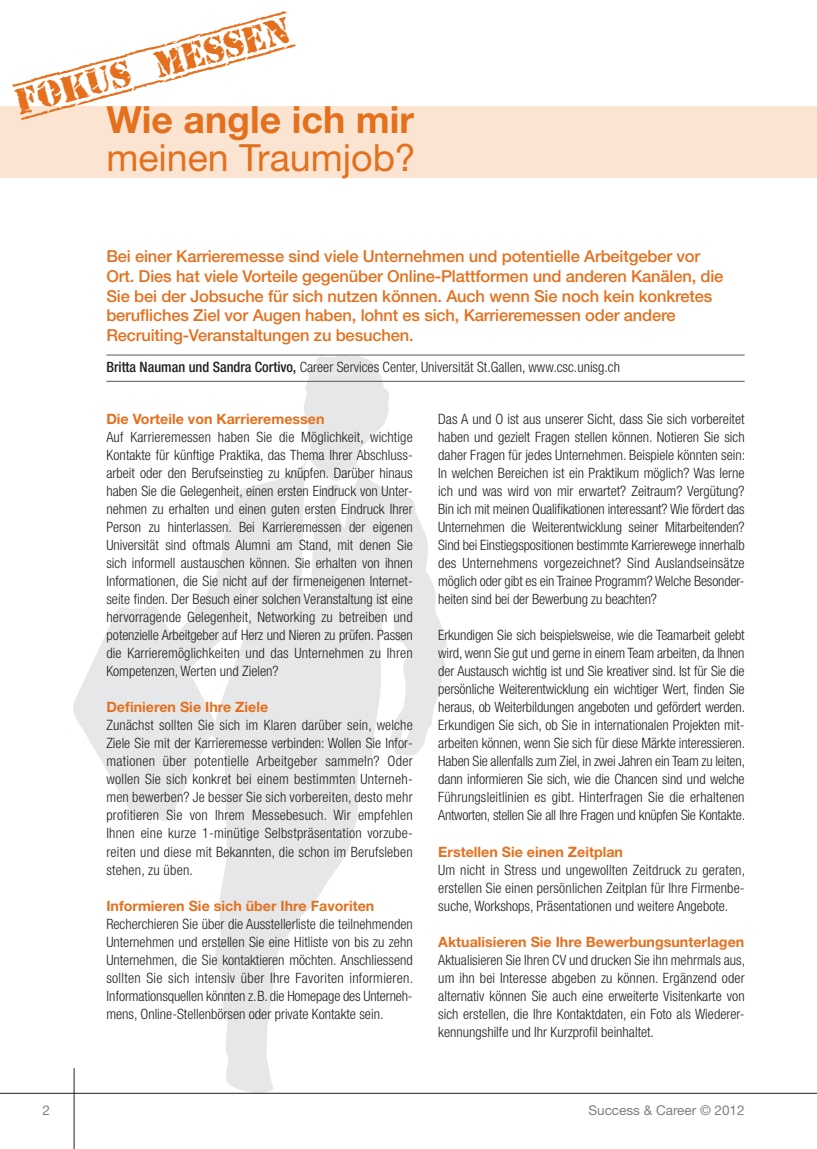
<style>
.page{position:relative;width:817px;height:1149px;background:#fff}
.page>*{position:absolute;margin:0;border:0;box-sizing:border-box;transform-origin:0 0}
.TITRE1{font:37.5px/37.5px "Helvetica Neue LT Std";color:#e4701e}
.txt_ct{font:37.5px "Old Stamper";color:#e4701e}
.chapeau{font:500 16.5px/19.8px "Helvetica Neue LT Std";letter-spacing:-.01em;color:#e4701e}
.txt_ct-2{font:300 condensed 14.25px/18px "Helvetica Neue LT Std";color:#231f20;text-align:justify}
.titre_question{font:700 14.25px "Helvetica Neue LT Std";color:#e4701e}
.nom_prenom_9_5{font:300 condensed 14.25px "Helvetica Neue LT Std";color:#231f20}
.t1{font:13.5px "Helvetica Neue LT Std";color:#808083}
.s1{font-weight:700}
.s2{font-weight:500}
</style>
<div class="page">
<svg style="left:68px;top:355px;width:381px;height:742px"></svg>
<svg style="left:188px;top:581px;width:64px;height:141px"></svg>
<svg style="left:301px;top:459px;width:59px;height:144px"></svg>
<div style="left:0;top:106px;width:816px;height:72px;background:#fbe5d2"></div>
<hr style="left:74px;top:1067px;width:1px;height:81px;background:#231f20">
<hr style="left:0;top:1092px;width:816px;height:1px;background:#231f20">
<hr style="left:106px;top:354px;width:638px;height:1px;background:#57585a">
<hr style="left:106px;top:381px;width:638px;height:1px;background:#57585a">
<p class="txt_ct" style="left:12px;top:84px;width:284px;rotate:-15deg">fokus messen</p>
<p class="TITRE1" style="left:106px;top:100px;width:311px"><span class="s1">Wie angle ich mir </span>meinen Traumjob?</p>
<p class="chapeau" style="left:106px;top:246px;width:618px">Bei einer Karrieremesse sind viele Unternehmen und potentielle Arbeitgeber vor Ort. Dies hat viele Vorteile gegenüber Online-Plattformen und anderen Kanälen, die Sie bei der Jobsuche für sich nutzen können. Auch wenn Sie noch kein konkretes berufliches Ziel vor Augen haben, lohnt es sich, Karrieremessen oder andere Recruiting-Veranstaltungen zu besuchen.</p>
<p class="nom_prenom_9_5" style="left:106px;top:359px;width:515px"><span class="s2">Britta Nauman und Sandra Cortivo,</span> Career Services Center, Universität St.Gallen, www.csc.unisg.ch</p>
<p class="txt_ct-2" style="left:438px;top:410px;width:308px">Das A und O ist aus unserer Sicht, dass Sie sich vorbereitet haben und gezielt Fragen stellen können. Notieren Sie sich daher Fragen für jedes Unternehmen. Beispiele könnten sein:<br>In welchen Bereichen ist ein Praktikum möglich? Was lerne ich und was wird von mir erwartet? Zeitraum? Vergütung?<br>Bin ich mit meinen Qualifikationen interessant? Wie fördert das Unternehmen die Weiterentwicklung seiner Mitarbeitenden?<br>Sind bei Einstiegspositionen bestimmte Karrierewege innerhalb des Unternehmens vorgezeichnet? Sind Auslandseinsätze möglich oder gibt es ein Trainee Programm? Welche Besonder&shy;heiten sind bei der Bewerbung zu beachten?</p>
<p class="txt_ct-2" style="left:438px;top:626px;width:308px">Erkundigen Sie sich beispielsweise, wie die Teamarbeit gelebt wird, wenn Sie gut und gerne in einem Team arbeiten, da Ihnen der Austausch wichtig ist und Sie kreativer sind. Ist für Sie die persönliche Weiterentwicklung ein wichtiger Wert, finden Sie heraus, ob Weiterbildungen angeboten und gefördert werden.<br>Erkundigen Sie sich, ob Sie in internationalen Projekten mit&shy;arbeiten können, wenn Sie sich für diese Märkte interessieren.<br>Haben Sie allenfalls zum Ziel, in zwei Jahren ein Team zu leiten, dann informieren Sie sich, wie die Chancen sind und welche Führungsleitlinien es gibt. Hinterfragen Sie die erhaltenen Antworten, stellen Sie all Ihre Fragen und knüpfen Sie Kontakte.</p>
<p class="titre_question" style="left:438px;top:842px;width:186px">Erstellen Sie einen Zeitplan</p>
<p class="txt_ct-2" style="left:438px;top:860px;width:308px">Um nicht in Stress und ungewollten Zeitdruck zu geraten, erstellen Sie einen persönlichen Zeitplan für Ihre Firmenbe&shy;suche, Workshops, Präsentationen und weitere Angebote.</p>
<p class="titre_question" style="left:438px;top:932px;width:307px">Aktualisieren Sie Ihre Bewerbungsunterlagen</p>
<p class="txt_ct-2" style="left:438px;top:950px;width:308px">Aktualisieren Sie Ihren CV und drucken Sie ihn mehrmals aus, um ihn bei Interesse abgeben zu können. Ergänzend oder alternativ können Sie auch eine erweiterte Visitenkarte von sich erstellen, die Ihre Kontaktdaten, ein Foto als Wiederer&shy;kennungshilfe und Ihr Kurzprofil beinhaltet.</p>
<p class="titre_question" style="left:106px;top:410px;width:219px">Die Vorteile von Karrieremessen</p>
<p class="txt_ct-2" style="left:106px;top:428px;width:308px">Auf Karrieremessen haben Sie die Möglichkeit, wichtige Kontakte für künftige Praktika, das Thema Ihrer Abschluss&shy;arbeit oder den Berufseinstieg zu knüpfen. Darüber hinaus haben Sie die Gelegenheit, einen ersten Eindruck von Unter&shy;nehmen zu erhalten und einen guten ersten Eindruck Ihrer Person zu hinterlassen. Bei Karrieremessen der eigenen Universität sind oftmals Alumni am Stand, mit denen Sie sich informell austauschen können. Sie erhalten von ihnen Informationen, die Sie nicht auf der firmeneigenen Internet&shy;seite finden. Der Besuch einer solchen Veranstaltung ist eine hervorragende Gelegenheit, Networking zu betreiben und potenzielle Arbeitgeber auf Herz und Nieren zu prüfen. Passen die Karrieremöglichkeiten und das Unternehmen zu Ihren Kompetenzen, Werten und Zielen?</p>
<p class="titre_question" style="left:106px;top:698px;width:163px">Definieren Sie Ihre Ziele</p>
<p class="txt_ct-2" style="left:106px;top:716px;width:308px">Zunächst sollten Sie sich im Klaren darüber sein, welche Ziele Sie mit der Karrieremesse verbinden: Wollen Sie Infor&shy;mationen über potentielle Arbeitgeber sammeln? Oder wollen Sie sich konkret bei einem bestimmten Unterneh&shy;men bewerben? Je besser Sie sich vorbereiten, desto mehr profitieren Sie von Ihrem Messebesuch. Wir empfehlen Ihnen eine kurze 1-minütige Selbstpräsentation vorzube&shy;reiten und diese mit Bekannten, die schon im Berufsleben stehen, zu üben.</p>
<p class="titre_question" style="left:106px;top:896px;width:269px">Informieren Sie sich über Ihre Favoriten</p>
<p class="txt_ct-2" style="left:106px;top:914px;width:308px">Recherchieren Sie über die Ausstellerliste die teilnehmenden Unternehmen und erstellen Sie eine Hitliste von bis zu zehn Unternehmen, die Sie kontaktieren möchten. Anschliessend sollten Sie sich intensiv über Ihre Favoriten informieren.<br>Informationsquellen könnten z.B. die Homepage des Unterneh&shy;mens, Online-Stellenbörsen oder private Kontakte sein.</p>
<p class="t1" style="left:43px;top:1101px;width:9px">2</p>
<p class="t1" style="left:588px;top:1101px;width:158px">Success &amp; Career © 2012</p>
</div>
